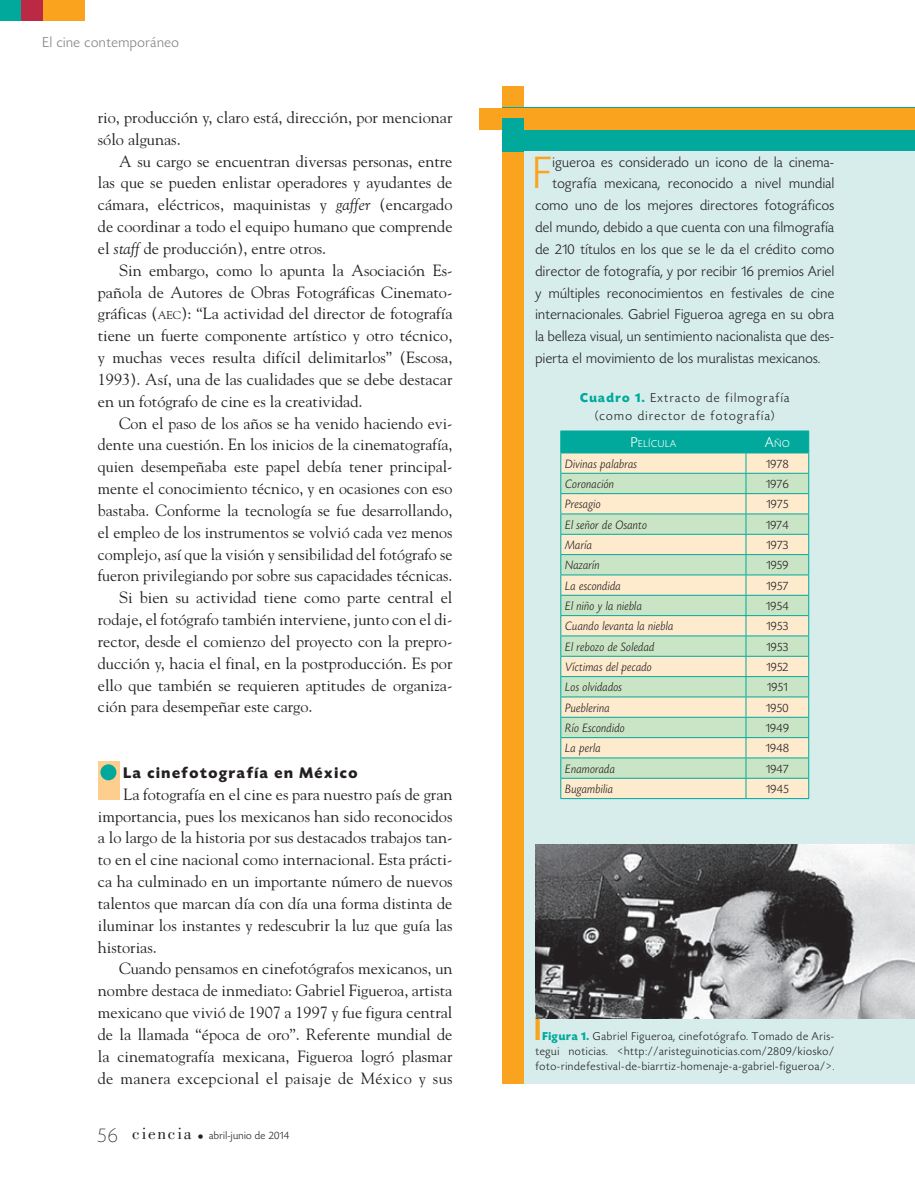
<style>
.page{position:relative;width:915px;height:1191px;background:#fff}
.page>*{position:absolute;margin:0;border:0;box-sizing:border-box;transform-origin:0 0}
.t1{font:300 47.7px "Today HEF";color:#f9a31e}
.t2{font:16.2px/21.8px "Goudy";color:#231f20;text-align:justify}
.t3{font:700 16.2px "Today HEF";letter-spacing:.1em;color:#231f20}
.t4{font:300 15px "Today HEF";letter-spacing:.03em;color:#231f20}
.t5{font:300 15px "Today HEF";letter-spacing:.04em;color:#808285}
.t6{font:300 13.5px/18px "Today HEF";letter-spacing:.1em;color:#231f20;text-align:center}
.t7{font:italic 300 12.75px "Today HEF";letter-spacing:.03em;color:#231f20}
.t8{font:300 12.75px "Today HEF";letter-spacing:.03em;color:#231f20}
.t9{font:300 12px/15px "Today HEF";letter-spacing:.06em;color:#231f20;text-align:justify}
.t10{font:300 11.25px "Today HEF";letter-spacing:.03em;color:#231f20}
.t11{font:300 10.5px "Today HEF";letter-spacing:.07em;color:#fff}
.s1{font-style:italic}
.s2{font-size:11.4px}
.s3{font-weight:200;font-size:21px}
.s4{font-family:"Bodoni";font-weight:400;font-size:17.25px}
.s5{font-weight:200;font-size:13.5px}
.s6{font-weight:700;color:#00a99b}
.s7{font-size:15px}
.s8{color:#f9a31e}
</style>
<div class="page">
<div style="left:0;top:0;width:21px;height:21px;background:#00a99b"></div>
<div style="left:43px;top:0;width:42px;height:21px;background:#f9a31e"></div>
<div style="left:21px;top:0;width:22px;height:21px;background:#bb2945"></div>
<div style="left:502px;top:151px;width:412px;height:932px;background:#d6edeb"></div>
<hr style="left:560px;top:430px;width:185px;height:1px;background:#00a99b">
<hr style="left:745px;top:430px;width:63px;height:1px;background:#00a99b">
<hr style="left:560px;top:798px;width:185px;height:1px;background:#00a99b">
<hr style="left:745px;top:798px;width:63px;height:1px;background:#00a99b">
<svg style="left:560px;top:431px;width:249px;height:367px;background:#cbe0c4"></svg>
<div style="left:502px;top:86px;width:22px;height:997px;background:#f9a31e"></div>
<div style="left:502px;top:108px;width:412px;height:43px;background:#00a99b"></div>
<div style="left:479px;top:108px;width:435px;height:21px;background:#f9a31e"></div>
<div style="left:502px;top:118px;width:22px;height:33px;background:#00a99b"></div>
<img style="left:535px;top:845px;width:379px;height:173px">
<div style="left:98px;top:761px;width:21px;height:38px;background:#fdce8d"></div>
<div style="left:100px;top:764px;width:16px;height:16px;background:#00a99b;border-radius:50%"></div>
<p class="t5" style="left:43px;top:34px;width:138px">El cine contemporáneo</p>
<p class="t2" style="left:98px;top:106px;width:356px">rio, producción y, claro está, dirección, por mencionar sólo algunas.</p>
<p class="t2" style="left:98px;top:149px;width:356px;text-indent:21px">A su cargo se encuentran diversas personas, entre las que se pueden enlistar operadores y ayudantes de cámara, eléctricos, maquinistas y <span class="s1">gaffer</span> (encargado de coordinar a todo el equipo humano que comprende el <span class="s1">staff</span> de producción), entre otros.</p>
<p class="t2" style="left:98px;top:259px;width:356px;text-indent:21px">Sin embargo, como lo apunta la Asociación Es&shy;pañola de Autores de Obras Fotográficas Cinemato&shy;gráficas (<span class="s2">AEC</span>): “La actividad del director de fotografía tiene un fuerte componente artístico y otro técnico, y muchas veces resulta difícil delimitarlos” (Escosa, 1993). Así, una de las cualidades que se debe destacar en un fotógrafo de cine es la creatividad.</p>
<p class="t2" style="left:119px;top:411px;width:335px">Con el paso de los años se ha venido haciendo evi-</p>
<p class="t2" style="left:98px;top:433px;width:356px">dente una cuestión. En los inicios de la cinematografía,</p>
<p class="t2" style="left:98px;top:455px;width:356px">quien desempeñaba este papel debía tener principal-</p>
<p class="t2" style="left:98px;top:477px;width:356px">mente el conocimiento técnico, y en ocasiones con eso</p>
<p class="t2" style="left:98px;top:499px;width:356px">bastaba. Conforme la tecnología se fue desarrollando,</p>
<p class="t2" style="left:98px;top:521px;width:356px">el empleo de los instrumentos se volvió cada vez menos</p>
<p class="t2" style="left:98px;top:542px;width:356px">complejo, así que la visión y sensibilidad del fotógrafo se</p>
<p class="t2" style="left:98px;top:564px;width:356px">fueron privilegiando por sobre sus capacidades técnicas.</p>
<p class="t2" style="left:119px;top:586px;width:334px">Si bien su actividad tiene como parte central el</p>
<p class="t2" style="left:98px;top:608px;width:356px">rodaje, el fotógrafo también interviene, junto con el di-</p>
<p class="t2" style="left:98px;top:630px;width:356px">rector, desde el comienzo del proyecto con la prepro-</p>
<p class="t2" style="left:98px;top:652px;width:356px">ducción y, hacia el final, en la postproducción. Es por</p>
<p class="t2" style="left:98px;top:673px;width:356px">ello que también se requieren aptitudes de organiza-</p>
<p class="t2" style="left:98px;top:695px;width:216px">ción para desempeñar este cargo.</p>
<p class="t3" style="left:123px;top:764px;width:235px">La cinefotografía en México</p>
<p class="t2" style="left:98px;top:782px;width:356px;text-indent:26px">La fotografía en el cine es para nuestro país de gran importancia, pues los mexicanos han sido reconocidos a lo largo de la historia por sus destacados trabajos tan&shy;to en el cine nacional como internacional. Esta prácti&shy;ca ha culminado en un importante número de nuevos talentos que marcan día con día una forma distinta de iluminar los instantes y redescubrir la luz que guía las historias.</p>
<p class="t2" style="left:98px;top:957px;width:356px;text-indent:21px">Cuando pensamos en cinefotógrafos mexicanos, un nombre destaca de inmediato: Gabriel Figueroa, artista mexicano que vivió de 1907 a 1997 y fue figura central de la llamada “época de oro”. Referente mundial de la cinematografía mexicana, Figueroa logró plasmar de manera excepcional el paisaje de México y sus</p>
<p class="t10" style="left:98px;top:1129px;width:193px"><span class="s3">56</span> <span class="s4">ciencia</span> <span class="s5">•</span> abril-junio de 2014</p>
<h1 class="t1" style="left:532px;top:148px;width:20px">F</h1>
<p class="t4" style="left:552px;top:154px;width:283px">igueroa es considerado un icono de la cinema-</p>
<p class="t4" style="left:552px;top:176px;width:283px">tografía mexicana, reconocido a nivel mundial</p>
<p class="t4" style="left:535px;top:198px;width:300px">como uno de los mejores directores fotográficos</p>
<p class="t4" style="left:535px;top:219px;width:300px">del mundo, debido a que cuenta con una filmografía</p>
<p class="t4" style="left:535px;top:241px;width:300px">de 210 títulos en los que se le da el crédito como</p>
<p class="t4" style="left:535px;top:263px;width:300px">director de fotografía, y por recibir 16 premios Ariel</p>
<p class="t4" style="left:535px;top:285px;width:300px">y múltiples reconocimientos en festivales de cine</p>
<p class="t4" style="left:535px;top:307px;width:300px">internacionales. Gabriel Figueroa agrega en su obra</p>
<p class="t4" style="left:535px;top:329px;width:300px">la belleza visual, un sentimiento nacionalista que des-</p>
<p class="t4" style="left:535px;top:350px;width:286px">pierta el movimiento de los muralistas mexicanos.</p>
<p class="t6" style="left:579px;top:389px;width:211px"><span class="s6">Cuadro 1.</span> Extracto de filmografía (como director de fotografía)</p>
<p class="t11" style="left:630px;top:438px;width:47px"><span class="s7">P</span>ELÍCULA</p>
<p class="t11" style="left:765px;top:438px;width:26px"><span class="s7">A</span>ÑO</p>
<p class="t7" style="left:565px;top:457px;width:73px">Divinas palabras</p>
<p class="t8" style="left:766px;top:457px;width:24px">1978</p>
<p class="t7" style="left:565px;top:477px;width:50px">Coronación</p>
<p class="t8" style="left:765px;top:477px;width:24px">1976</p>
<p class="t7" style="left:565px;top:497px;width:37px">Presagio</p>
<p class="t8" style="left:766px;top:498px;width:23px">1975</p>
<p class="t7" style="left:565px;top:518px;width:83px">El señor de Osanto</p>
<p class="t8" style="left:765px;top:518px;width:24px">1974</p>
<p class="t7" style="left:565px;top:538px;width:28px">María</p>
<p class="t8" style="left:766px;top:538px;width:23px">1973</p>
<p class="t7" style="left:565px;top:558px;width:36px">Nazarín</p>
<p class="t8" style="left:766px;top:559px;width:24px">1959</p>
<p class="t7" style="left:565px;top:579px;width:57px">La escondida</p>
<p class="t8" style="left:766px;top:579px;width:23px">1957</p>
<p class="t7" style="left:565px;top:599px;width:78px">El niño y la niebla</p>
<p class="t8" style="left:765px;top:599px;width:24px">1954</p>
<p class="t7" style="left:565px;top:619px;width:109px">Cuando levanta la niebla</p>
<p class="t8" style="left:766px;top:619px;width:23px">1953</p>
<p class="t7" style="left:565px;top:640px;width:90px">El rebozo de Soledad</p>
<p class="t8" style="left:766px;top:640px;width:23px">1953</p>
<p class="t7" style="left:565px;top:660px;width:88px">Víctimas del pecado</p>
<p class="t8" style="left:766px;top:660px;width:23px">1952</p>
<p class="t7" style="left:565px;top:680px;width:58px">Los olvidados</p>
<p class="t8" style="left:767px;top:680px;width:22px">1951</p>
<p class="t7" style="left:565px;top:701px;width:46px">Pueblerina</p>
<p class="t8" style="left:766px;top:701px;width:24px">1950</p>
<p class="t7" style="left:565px;top:721px;width:61px">Río Escondido</p>
<p class="t8" style="left:765px;top:721px;width:25px">1949</p>
<p class="t7" style="left:565px;top:741px;width:37px">La perla</p>
<p class="t8" style="left:765px;top:741px;width:24px">1948</p>
<p class="t7" style="left:565px;top:762px;width:51px">Enamorada</p>
<p class="t8" style="left:765px;top:762px;width:24px">1947</p>
<p class="t7" style="left:565px;top:782px;width:49px">Bugambilia</p>
<p class="t8" style="left:765px;top:782px;width:24px">1945</p>
<p class="t9" style="left:535px;top:1029px;width:300px"><span class="s8">■</span> <span class="s6">Figura 1.</span> Gabriel Figueroa, cinefotógrafo. Tomado de Aris&shy;tegui noticias. &lt;http://aristeguinoticias.com/2809/kiosko/ foto-rindefestival-de-biarrtiz-homenaje-a-gabriel-figueroa/&gt;.</p>
</div>
